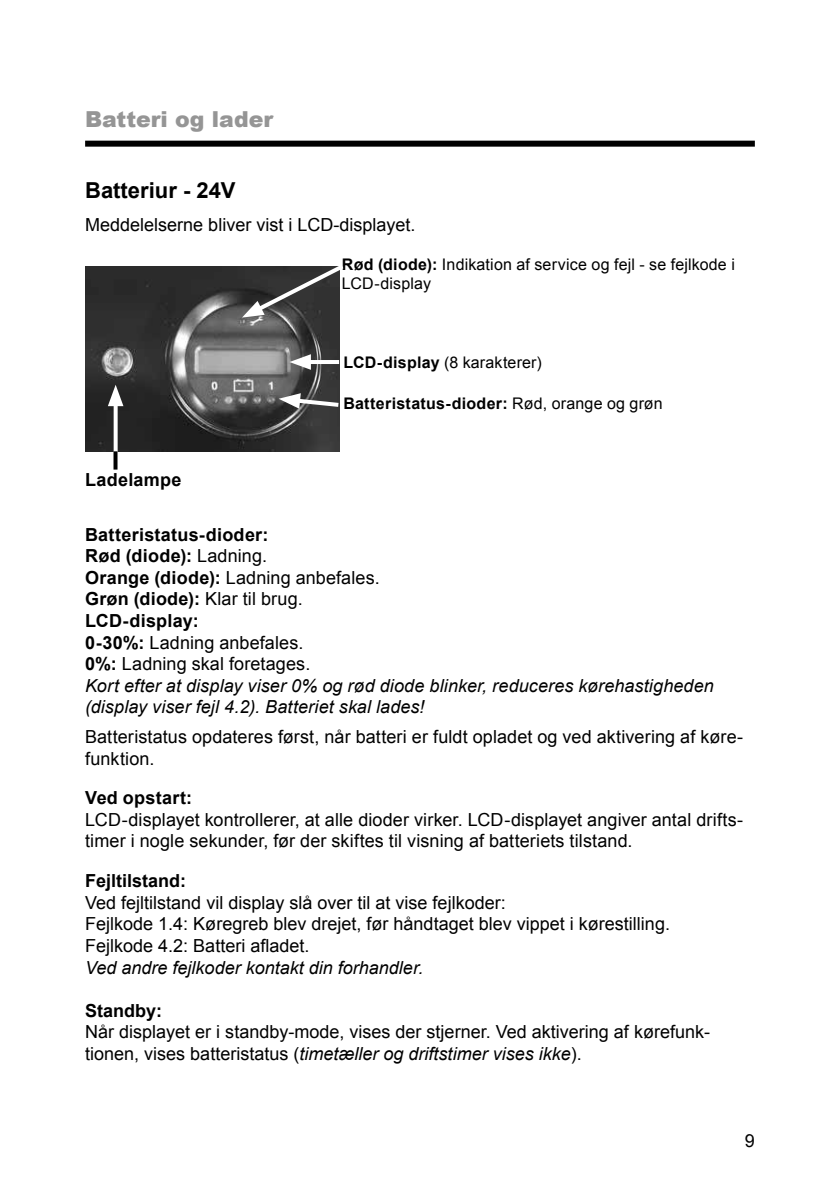
<style>
.page{position:relative;width:840px;height:1191px;background:#fff}
.page>*{position:absolute;margin:0;border:0;box-sizing:border-box;transform-origin:0 0}
.t1{font:900 22px "Arial";color:#959595}
.t2{font:700 22px "Arial";color:#000}
.t3{font:18px/21.6px "Arial";color:#000}
.t4{font:italic 18px/21.6px "Arial";letter-spacing:.005em;color:#000}
.t5{font:700 18px "Arial";color:#000}
.t6{font:16px/19.2px "Arial";letter-spacing:.01em;color:#000}
.t7{font:700 16px "Arial";letter-spacing:.02em;color:#000}
.s1{font-weight:700}
.s2{font-weight:400}
.s3{font-weight:700;font-style:normal}
.s4{font-style:normal}
.s5{font-style:italic}
</style>
<div class="page">
<div style="left:85px;top:141px;width:669px;height:6px;background:#000"></div>
<img style="left:85px;top:266px;width:255px;height:185px">
<hr style="left:303px;top:360px;width:36px;height:4px;background:#fff">
<svg style="left:289px;top:354px;width:22px;height:16px"></svg>
<svg style="left:242px;top:266px;width:98px;height:51px;background:#494949"></svg>
<svg style="left:278px;top:393px;width:62px;height:16px"></svg>
<svg style="left:114px;top:406px;width:4px;height:51px"></svg>
<svg style="left:108px;top:385px;width:15px;height:21px"></svg>
<svg style="left:113px;top:451px;width:4px;height:18px"></svg>
<p class="t1" style="left:85px;top:105px;width:189px">Batteri og lader</p>
<p class="t2" style="left:85px;top:175px;width:152px">Batteriur - 24V</p>
<p class="t3" style="left:85px;top:214px;width:332px">Meddelelserne bliver vist i LCD-displayet.</p>
<p class="t6" style="left:341px;top:255px;width:394px"><span class="s1">Rød (diode):</span> Indikation af service og fejl - se fejlkode i<br>LCD-display</p>
<p class="t6" style="left:343px;top:353px;width:200px"><span class="s1">LCD-display</span> (8 karakterer)</p>
<p class="t5" style="left:85px;top:467px;width:98px">Ladelampe</p>
<p class="t7" style="left:343px;top:392px;width:321px">Batteristatus-dioder: <span class="s2">Rød, orange og grøn</span></p>
<p class="t4" style="left:85px;top:523px;width:629px"><span class="s3">Batteristatus-dioder:<br>Rød (diode):</span> <span class="s4">Ladning.<br></span><span class="s3">Orange (diode):</span> <span class="s4">Ladning anbefales.<br></span><span class="s3">Grøn (diode):</span> <span class="s4">Klar til brug.<br></span><span class="s3">LCD-display:<br>0-30%:</span> <span class="s4">Ladning anbefales.<br></span><span class="s3">0%:</span> <span class="s4">Ladning skal foretages.<br></span>Kort efter at display viser 0% og rød diode blinker, reduceres kørehastigheden (display viser fejl 4.2). Batteriet skal lades!</p>
<p class="t3" style="left:85px;top:726px;width:659px">Batteristatus opdateres først, når batteri er fuldt opladet og ved aktivering af køre&shy;funktion.</p>
<p class="t5" style="left:85px;top:786px;width:108px">Ved opstart:</p>
<p class="t3" style="left:85px;top:809px;width:659px">LCD-displayet kontrollerer, at alle dioder virker. LCD-displayet angiver antal drifts&shy;timer i nogle sekunder, før der skiftes til visning af batteriets tilstand.</p>
<p class="t5" style="left:85px;top:868px;width:103px">Fejltilstand:</p>
<p class="t3" style="left:85px;top:891px;width:586px">Ved fejltilstand vil display slå over til at vise fejlkoder:<br>Fejlkode 1.4: Køregreb blev drejet, før håndtaget blev vippet i kørestilling.<br>Fejlkode 4.2: Batteri afladet.</p>
<p class="t4" style="left:85px;top:956px;width:339px">Ved andre fejlkoder kontakt din forhandler.</p>
<p class="t5" style="left:85px;top:998px;width:79px">Standby:</p>
<p class="t3" style="left:85px;top:1021px;width:626px">Når displayet er i standby-mode, vises der stjerner. Ved aktivering af kørefunk&shy;tionen, vises batteristatus (<span class="s5">timetæller og driftstimer vises ikke</span>).</p>
<p class="t3" style="left:744px;top:1130px;width:12px">9</p>
</div>
